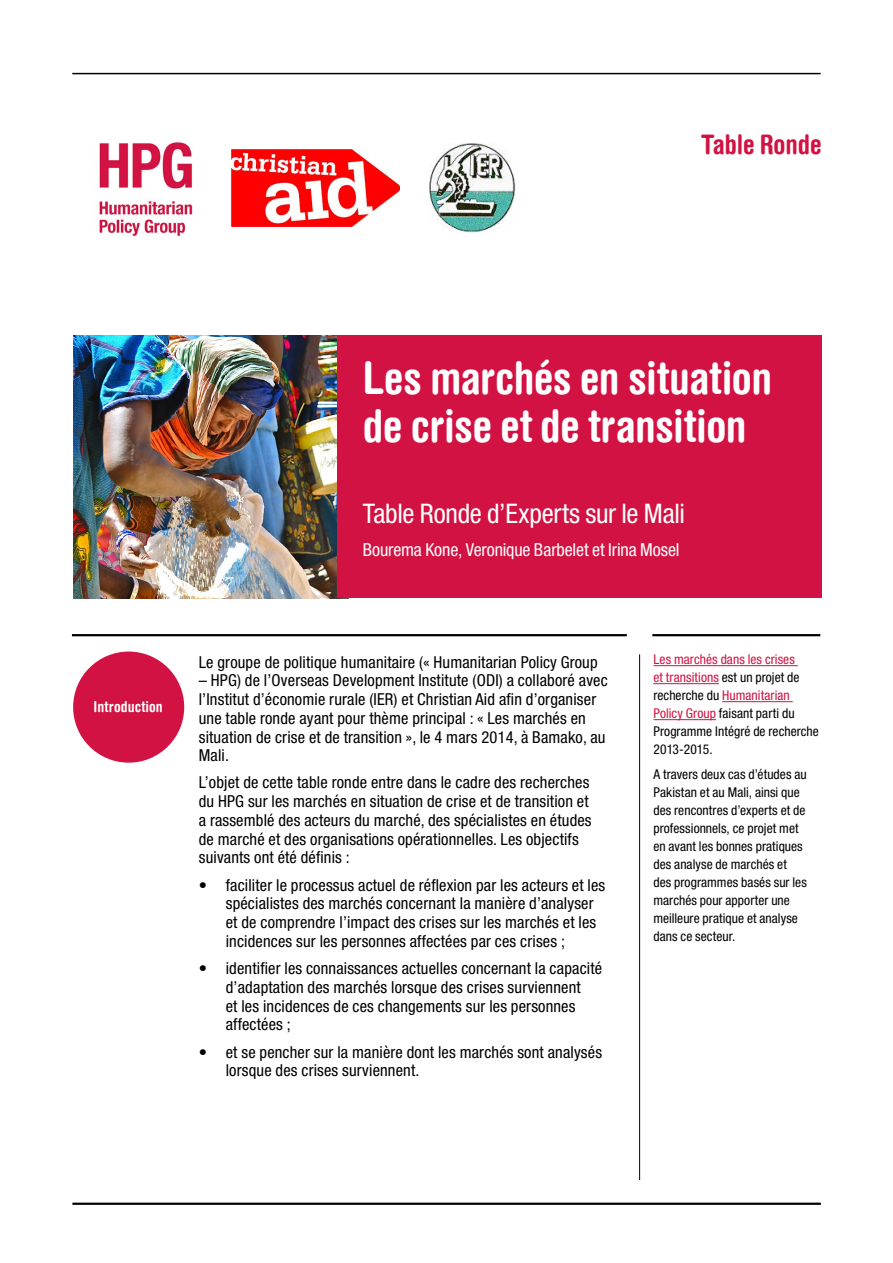
<style>
.page{position:relative;width:893px;height:1263px;background:#fff}
.page>*{position:absolute;margin:0;border:0;box-sizing:border-box;transform-origin:0 0}
.t1{font:700 condensed 45px/48px "Helvetica Rounded LT";letter-spacing:-.01em;color:#fff}
.t2{font:condensed 27px "Helvetica Neue LT Std";letter-spacing:-.01em;color:#fff}
.t3{font:700 condensed 27px "Helvetica Rounded LT";letter-spacing:-.005em;color:#d21242}
.t4{font:condensed 18px "Helvetica Neue LT Std";letter-spacing:-.005em;color:#fff}
.t5{font:condensed 16.5px/18.8px "Helvetica Neue LT Std";letter-spacing:.01em;color:#000}
.t6{font:700 condensed 15px "Helvetica Rounded LT";letter-spacing:.005em;color:#fff}
.t7{font:condensed 13.5px/18px "Helvetica Neue LT Std";letter-spacing:.005em;color:#000}
.s1{color:#d21242}
</style>
<div class="page">
<hr style="left:72px;top:73px;width:749px;height:1px;background:#000">
<hr style="left:72px;top:1202px;width:749px;height:3px;background:#000">
<hr style="left:652px;top:634px;width:168px;height:2px;background:#000">
<hr style="left:639px;top:654px;width:1px;height:526px;background:#000">
<hr style="left:72px;top:634px;width:555px;height:2px;background:#000">
<hr style="left:653px;top:665px;width:145px;height:1px;background:#d21242">
<hr style="left:653px;top:683px;width:66px;height:1px;background:#d21242">
<hr style="left:722px;top:701px;width:71px;height:1px;background:#d21242">
<hr style="left:653px;top:719px;width:63px;height:1px;background:#d21242">
<div style="left:73px;top:651px;width:111px;height:112px;background:#d21242;border-radius:50%"></div>
<img style="left:99px;top:142px;width:94px;height:94px">
<img style="left:232px;top:149px;width:168px;height:77px">
<img style="left:429px;top:144px;width:87px;height:89px">
<img style="left:73px;top:336px;width:264px;height:262px">
<div style="left:337px;top:336px;width:484px;height:262px;background:#d21242"></div>
<h2 class="t3" style="left:701px;top:128px;width:122px">Table Ronde</h2>
<h1 class="t1" style="left:363px;top:353px;width:411px">Les marchés en situation de crise et de transition</h1>
<h2 class="t2" style="left:363px;top:498px;width:324px">Table Ronde d’Experts sur le Mali</h2>
<p class="t4" style="left:363px;top:539px;width:318px">Bourema Kone, Veronique Barbelet et Irina Mosel</p>
<p class="t6" style="left:93px;top:697px;width:71px">Introduction</p>
<p class="t5" style="left:199px;top:652px;width:400px">Le groupe de politique humanitaire (« Humanitarian Policy Group</p>
<p class="t5" style="left:199px;top:671px;width:410px">– HPG) de l’Overseas Development Institute (ODI) a collaboré avec l’Institut d’économie rurale (IER) et Christian Aid afin d’organiser une table ronde ayant pour thème principal : « Les marchés en situation de crise et de transition », le 4 mars 2014, à Bamako, au Mali.</p>
<p class="t5" style="left:199px;top:773px;width:394px">L’objet de cette table ronde entre dans le cadre des recherches du HPG sur les marchés en situation de crise et de transition et a rassemblé des acteurs du marché, des spécialistes en études de marché et des organisations opérationnelles. Les objectifs suivants ont été définis :</p>
<p class="t5" style="left:226px;top:875px;width:381px;text-indent:-27px">• faciliter le processus actuel de réflexion par les acteurs et les spécialistes des marchés concernant la manière d’analyser et de comprendre l’impact des crises sur les marchés et les incidences sur les personnes affectées par ces crises ;</p>
<p class="t5" style="left:226px;top:959px;width:378px;text-indent:-27px">• identifier les connaissances actuelles concernant la capacité d’adaptation des marchés lorsque des crises surviennent<br>et les incidences de ces changements sur les personnes affectées ;</p>
<p class="t5" style="left:226px;top:1042px;width:378px;text-indent:-27px">• et se pencher sur la manière dont les marchés sont analysés lorsque des crises surviennent.</p>
<p class="t7" style="left:653px;top:650px;width:167px"><span class="s1">Les marchés dans les crises<br>et transitions</span> est un projet de recherche du <span class="s1">Humanitarian<br>Policy Group</span> faisant parti du<br>Programme Intégré de recherche<br>2013-2015.</p>
<p class="t7" style="left:653px;top:765px;width:155px">A travers deux cas d’études au<br>Pakistan et au Mali, ainsi que des rencontres d’experts et de professionnels, ce projet met en avant les bonnes pratiques des analyse de marchés et des programmes basés sur les marchés pour apporter une meilleure pratique et analyse dans ce secteur.</p>
</div>
